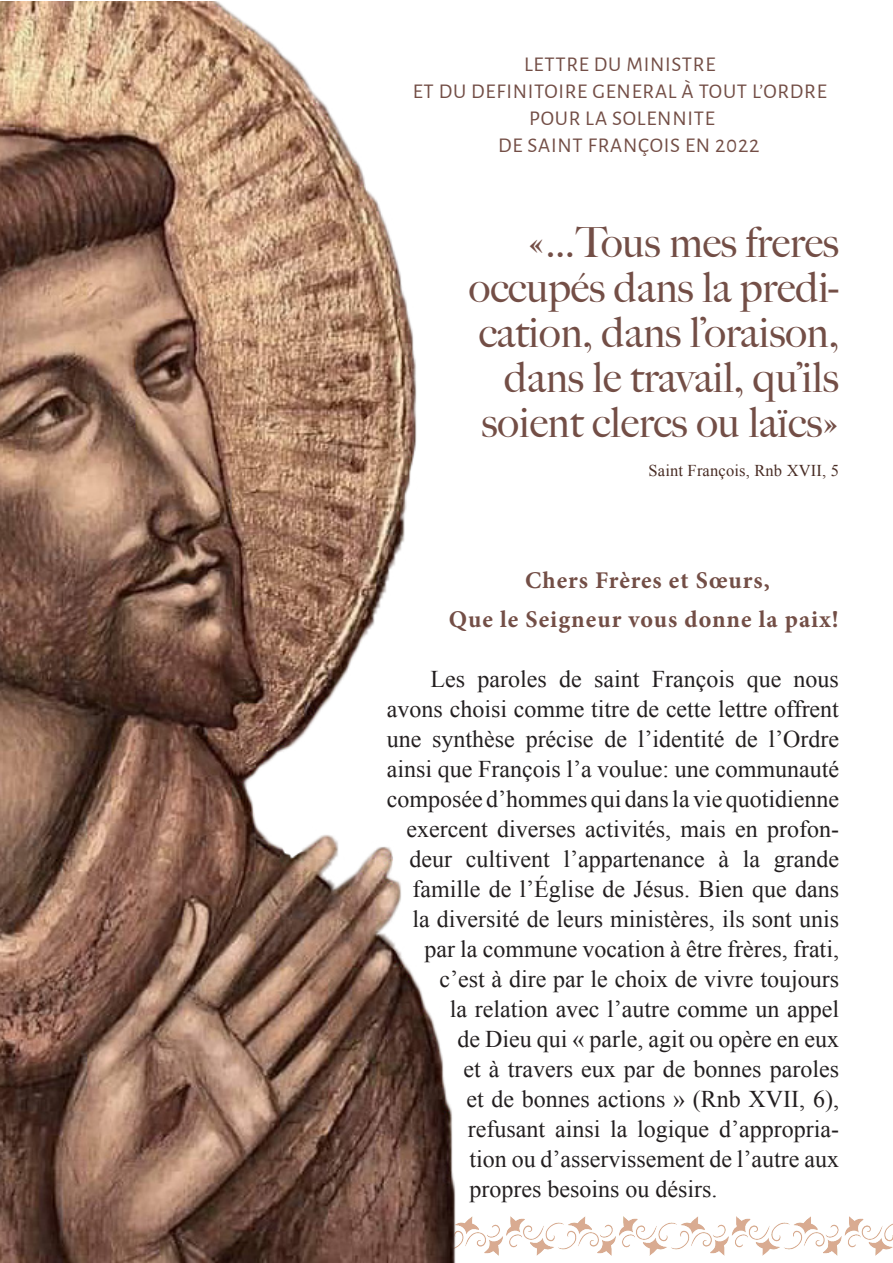
<style>
.page{position:relative;width:893px;height:1263px;background:#fff}
.page>*{position:absolute;margin:0;border:0;box-sizing:border-box;transform-origin:0 0}
.t1{font:42px/45px "Big Caslon Rom";color:#734e46}
.t2{font:24px "Times New Roman";color:#231f20}
.t3{font:700 24px "Minion Pro";letter-spacing:.04em;color:#734e46}
.t4{font:21px "Alegreya Sans SC";letter-spacing:.035em;color:#734e46}
.t5{font:16.5px "Times New Roman";letter-spacing:.01em;color:#492d25}
</style>
<div class="page">
<img style="left:458px;top:1216px;width:435px;height:39px">
<img style="left:0;top:1px;width:458px;height:1262px">
<p class="t4" style="left:524px;top:50px;width:193px">LETTRE DU MINISTRE</p>
<p class="t4" style="left:413px;top:77px;width:416px">ET DU DEFINITOIRE GENERAL À TOUT L’ORDRE</p>
<p class="t4" style="left:529px;top:104px;width:187px">POUR LA SOLENNITE</p>
<p class="t4" style="left:498px;top:131px;width:263px">DE SAINT FRANÇOIS EN 2022</p>
<p class="t1" style="left:528px;top:220px;width:313px">«…Tous mes freres</p>
<p class="t1" style="left:469px;top:265px;width:372px">occupés dans la predi&shy;cation, dans l’oraison,</p>
<p class="t1" style="left:481px;top:355px;width:359px;text-align:center">dans le travail, qu’ils soient clercs ou laïcs»</p>
<p class="t5" style="left:649px;top:460px;width:192px">Saint François, Rnb XVII, 5</p>
<p class="t3" style="left:525px;top:566px;width:246px">Chers Frères et Sœurs,</p>
<p class="t3" style="left:449px;top:605px;width:391px">Que le Seigneur vous donne la paix!</p>
<p class="t2" style="left:430px;top:663px;width:410px">Les paroles de saint François que nous</p>
<p class="t2" style="left:387px;top:693px;width:453px">avons choisi comme titre de cette lettre offrent</p>
<p class="t2" style="left:387px;top:723px;width:453px">une synthèse précise de l’identité de l’Ordre</p>
<p class="t2" style="left:387px;top:753px;width:454px">ainsi que François l’a voulue: une communauté</p>
<p class="t2" style="left:387px;top:783px;width:454px">composée d’hommes qui dans la vie quotidienne</p>
<p class="t2" style="left:406px;top:813px;width:434px">exercent diverses activités, mais en profon-</p>
<p class="t2" style="left:409px;top:843px;width:431px">deur cultivent l’appartenance à la grande</p>
<p class="t2" style="left:412px;top:873px;width:428px">famille de l’Église de Jésus. Bien que dans</p>
<p class="t2" style="left:412px;top:903px;width:428px">la diversité de leurs ministères, ils sont unis</p>
<p class="t2" style="left:424px;top:933px;width:416px">par la commune vocation à être frères, frati,</p>
<p class="t2" style="left:439px;top:963px;width:401px">c’est à dire par le choix de vivre toujours</p>
<p class="t2" style="left:450px;top:993px;width:391px">la relation avec l’autre comme un appel</p>
<p class="t2" style="left:457px;top:1023px;width:383px">de Dieu qui « parle, agit ou opère en eux</p>
<p class="t2" style="left:463px;top:1053px;width:377px">et à travers eux par de bonnes paroles</p>
<p class="t2" style="left:466px;top:1083px;width:374px">et de bonnes actions » (Rnb XVII, 6),</p>
<p class="t2" style="left:468px;top:1113px;width:372px">refusant ainsi la logique d’appropria-</p>
<p class="t2" style="left:469px;top:1143px;width:371px">tion ou d’asservissement de l’autre aux</p>
<p class="t2" style="left:469px;top:1173px;width:249px">propres besoins ou désirs.</p>
</div>
